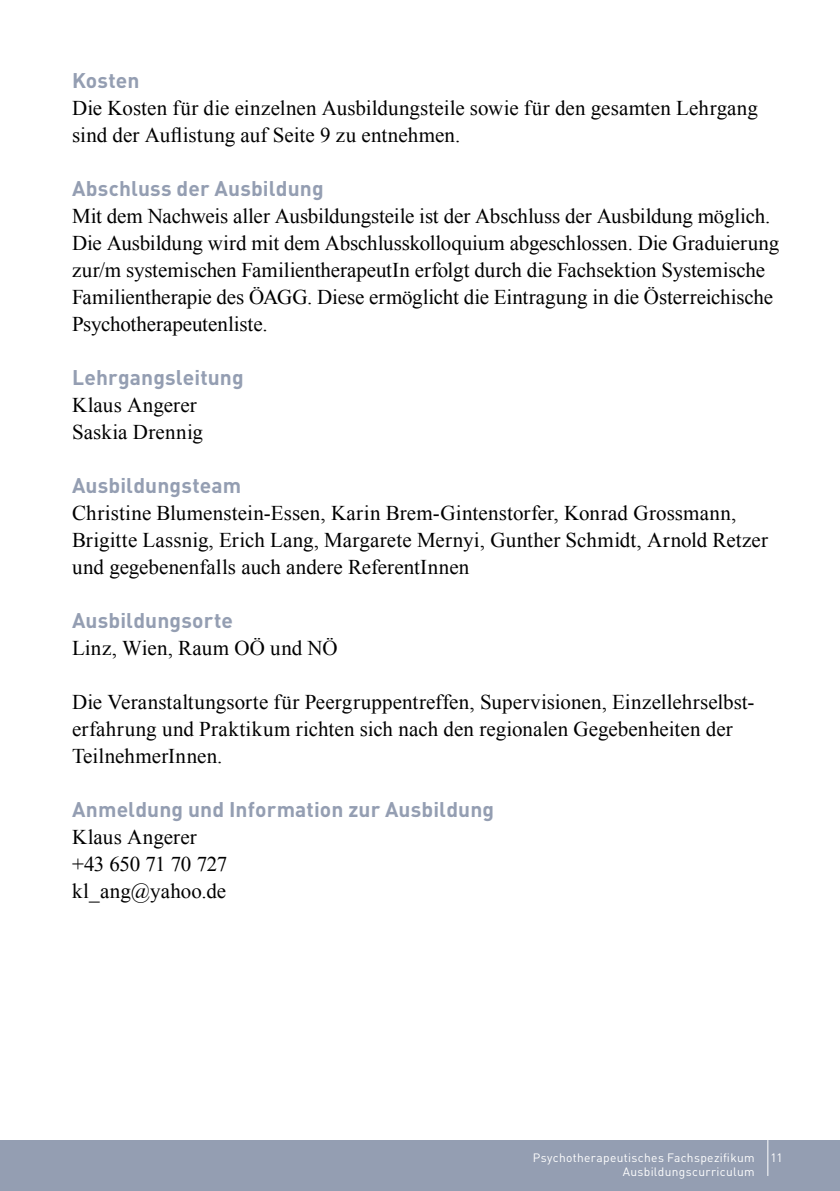
<style>
.page{position:relative;width:840px;height:1191px;background:#fff}
.page>*{position:absolute;margin:0;border:0;box-sizing:border-box;transform-origin:0 0}
.t1{font:21px/27px "Times New Roman";color:#000}
.t2{font:700 21px "DIN Pro";letter-spacing:.005em;color:#949eb2}
.t3{font:12px/14px "DIN Pro";letter-spacing:.025em;color:#fff;text-align:right}
</style>
<div class="page">
<div style="left:0;top:1141px;width:839px;height:50px;background:#949eb2"></div>
<hr style="left:766px;top:1140px;width:1px;height:36px;background:#fff">
<p class="t2" style="left:72px;top:66px;width:69px">Kosten</p>
<p class="t1" style="left:72px;top:94px;width:687px">Die Kosten für die einzelnen Ausbildungsteile sowie für den gesamten Lehrgang sind der Auflistung auf Seite 9 zu entnehmen.</p>
<p class="t2" style="left:72px;top:174px;width:253px">Abschluss der Ausbildung</p>
<p class="t1" style="left:72px;top:202px;width:708px">Mit dem Nachweis aller Ausbildungsteile ist der Abschluss der Ausbildung möglich.<br>Die Ausbildung wird mit dem Abschlusskolloquium abgeschlossen. Die Graduierung zur/m systemischen FamilientherapeutIn erfolgt durch die Fachsektion Systemische Familientherapie des ÖAGG. Diese ermöglicht die Eintragung in die Österreichische Psychotherapeutenliste.</p>
<p class="t2" style="left:72px;top:363px;width:173px">Lehrgangsleitung</p>
<p class="t1" style="left:72px;top:391px;width:132px">Klaus Angerer<br>Saskia Drennig</p>
<p class="t2" style="left:72px;top:471px;width:171px">Ausbildungsteam</p>
<p class="t1" style="left:72px;top:499px;width:697px">Christine Blumenstein-Essen, Karin Brem-Gintenstorfer, Konrad Grossmann,<br>Brigitte Lassnig, Erich Lang, Margarete Mernyi, Gunther Schmidt, Arnold Retzer und gegebenenfalls auch andere ReferentInnen</p>
<p class="t2" style="left:72px;top:606px;width:162px">Ausbildungsorte</p>
<p class="t1" style="left:72px;top:634px;width:267px">Linz, Wien, Raum OÖ und NÖ</p>
<p class="t1" style="left:72px;top:688px;width:683px">Die Veranstaltungsorte für Peergruppentreffen, Supervisionen, Einzellehrselbst&shy;erfahrung und Praktikum richten sich nach den regionalen Gegebenheiten der<br>TeilnehmerInnen.</p>
<p class="t2" style="left:72px;top:795px;width:423px">Anmeldung und Information zur Ausbildung</p>
<p class="t1" style="left:72px;top:823px;width:157px">Klaus Angerer +43 650 71 70 727 kl_ang@yahoo.de</p>
<p class="t3" style="left:532px;top:1150px;width:223px">Psychotherapeutisches Fachspezifikum<br>Ausbildungscurriculum</p>
<p class="t3" style="left:770px;top:1150px;width:14px">11</p>
</div>
